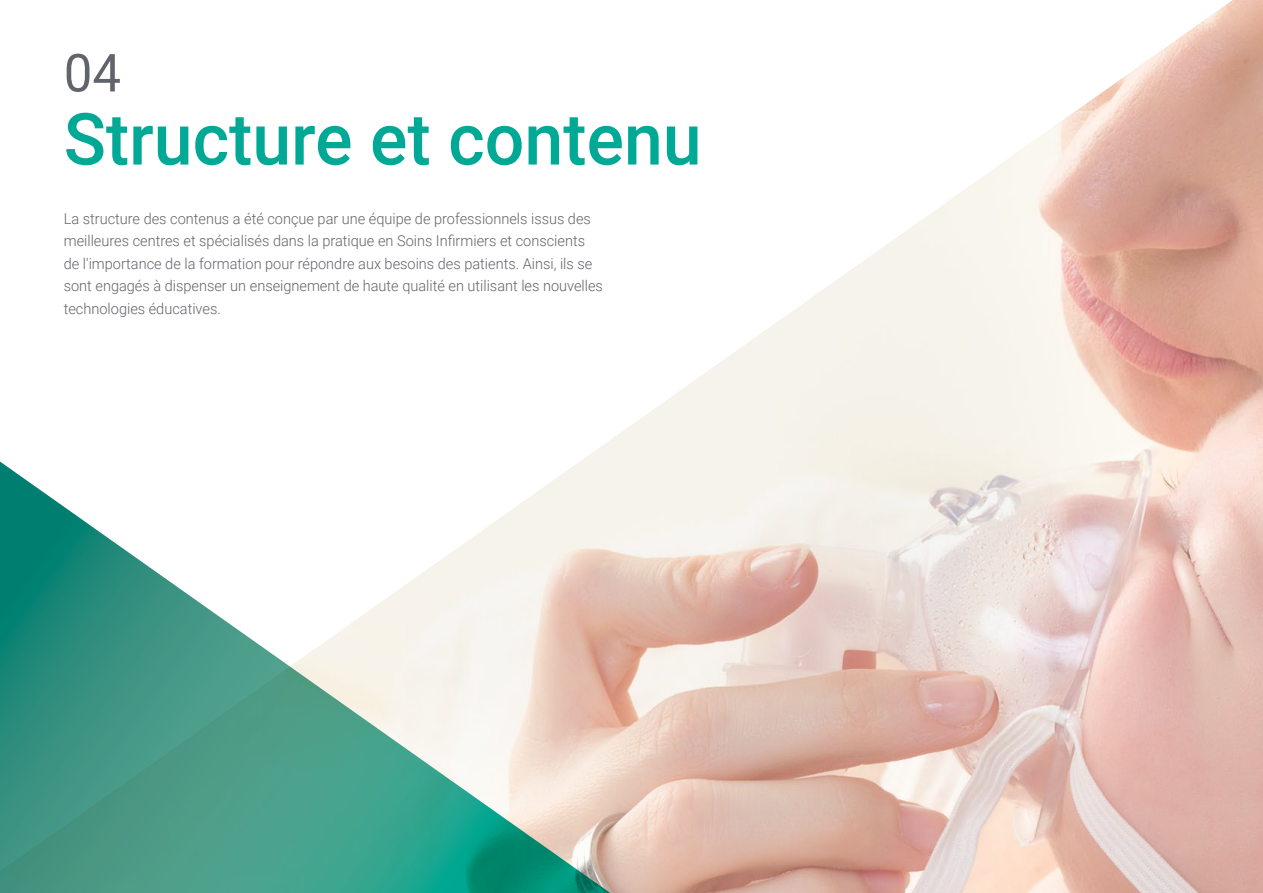
<style>
.page{position:relative;width:1263px;height:893px;background:#fff}
.page>*{position:absolute;margin:0;border:0;box-sizing:border-box;transform-origin:0 0}
.t1{font:500 72px "Roboto";color:#00a996}
.t2{font:52.5px "Roboto";color:#61646a}
.t3{font:300 15px/22.5px "Roboto";color:#61646a}
</style>
<div class="page">
<img style="left:602px;top:0;width:661px;height:893px">
<svg style="left:0;top:446px;width:640px;height:447px"></svg>
<h2 class="t2" style="left:64px;top:36px;width:59px">04</h2>
<h1 class="t1" style="left:64px;top:89px;width:639px">Structure et contenu</h1>
<p class="t3" style="left:64px;top:207px;width:541px">La structure des contenus a été conçue par une équipe de professionnels issus des meilleures centres et spécialisés dans la pratique en Soins Infirmiers et conscients de l'importance de la formation pour répondre aux besoins des patients. Ainsi, ils se sont engagés à dispenser un enseignement de haute qualité en utilisant les nouvelles technologies éducatives.</p>
</div>
